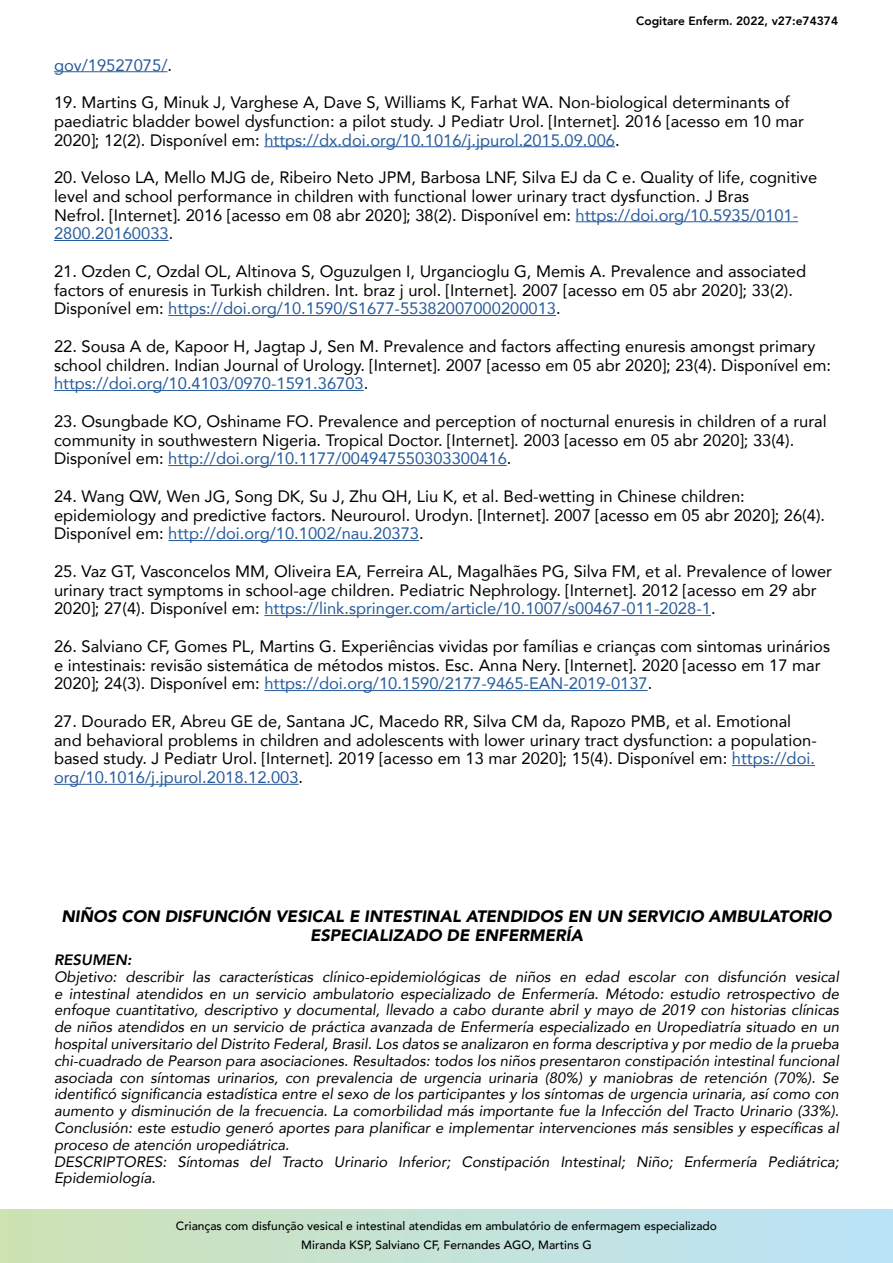
<style>
.page{position:relative;width:893px;height:1263px;background:#fff}
.page>*{position:absolute;margin:0;border:0;box-sizing:border-box;transform-origin:0 0}
.t1{font:16.5px/18.8px "Avenir";color:#000}
.t2{font:italic 900 16.5px/19.2px "Avenir";color:#000;text-align:center}
.t3{font:16.5px "Avenir";color:#275b9b}
.t4{font:italic 15px/16.8px "Avenir";color:#000}
.t5{font:italic 800 15px "Avenir";color:#000}
.t6{font:500 12px/18.6px "Avenir";color:#000;text-align:center}
.t7{font:800 12px "Avenir";color:#000}
.s1{color:#000}
.s2{color:#275b9b}
</style>
<div class="page">
<svg style="left:0;top:1209px;width:893px;height:54px;background:#c4e2d6"></svg>
<hr style="left:54px;top:71px;width:113px;height:1px;background:#275b9b">
<hr style="left:264px;top:146px;width:351px;height:1px;background:#275b9b">
<hr style="left:576px;top:221px;width:222px;height:1px;background:#275b9b">
<hr style="left:54px;top:240px;width:115px;height:1px;background:#275b9b">
<hr style="left:168px;top:315px;width:388px;height:1px;background:#275b9b">
<hr style="left:54px;top:390px;width:310px;height:1px;background:#275b9b">
<hr style="left:168px;top:465px;width:339px;height:1px;background:#275b9b">
<hr style="left:168px;top:540px;width:251px;height:1px;background:#275b9b">
<hr style="left:264px;top:615px;width:447px;height:1px;background:#275b9b">
<hr style="left:264px;top:690px;width:384px;height:1px;background:#275b9b">
<hr style="left:732px;top:765px;width:83px;height:1px;background:#275b9b">
<hr style="left:54px;top:784px;width:245px;height:1px;background:#275b9b">
<p class="t7" style="left:636px;top:12px;width:203px">Cogitare Enferm. 2022, v27:e74374</p>
<p class="t3" style="left:54px;top:52px;width:120px">gov/19527075/<span class="s1">.</span></p>
<p class="t1" style="left:54px;top:92px;width:751px">19. Martins G, Minuk J, Varghese A, Dave S, Williams K, Farhat WA. Non-biological determinants of paediatric bladder bowel dysfunction: a pilot study. J Pediatr Urol. [Internet]. 2016 [acesso em 10 mar<br>2020]; 12(2). Disponível em: <span class="s2">https://dx.doi.org/10.1016/j.jpurol.2015.09.006</span>.</p>
<p class="t1" style="left:54px;top:167px;width:765px">20. Veloso LA, Mello MJG de, Ribeiro Neto JPM, Barbosa LNF, Silva EJ da C e. Quality of life, cognitive level and school performance in children with functional lower urinary tract dysfunction. J Bras<br>Nefrol. [Internet]. 2016 [acesso em 08 abr 2020]; 38(2). Disponível em: <span class="s2">https://doi.org/10.5935/0101- 2800.20160033</span>.</p>
<p class="t1" style="left:54px;top:261px;width:754px">21. Ozden C, Ozdal OL, Altinova S, Oguzulgen I, Urgancioglu G, Memis A. Prevalence and associated factors of enuresis in Turkish children. Int. braz j urol. [Internet]. 2007 [acesso em 05 abr 2020]; 33(2).<br>Disponível em: <span class="s2">https://doi.org/10.1590/S1677-55382007000200013</span>.</p>
<p class="t1" style="left:54px;top:336px;width:778px">22. Sousa A de, Kapoor H, Jagtap J, Sen M. Prevalence and factors affecting enuresis amongst primary school children. Indian Journal of Urology. [Internet]. 2007 [acesso em 05 abr 2020]; 23(4). Disponível em: <span class="s2">https://doi.org/10.4103/0970-1591.36703</span>.</p>
<p class="t1" style="left:54px;top:411px;width:774px">23. Osungbade KO, Oshiname FO. Prevalence and perception of nocturnal enuresis in children of a rural community in southwestern Nigeria. Tropical Doctor. [Internet]. 2003 [acesso em 05 abr 2020]; 33(4).<br>Disponível em: <span class="s2">http://doi.org/10.1177/004947550303300416</span>.</p>
<p class="t1" style="left:54px;top:486px;width:773px">24. Wang QW, Wen JG, Song DK, Su J, Zhu QH, Liu K, et al. Bed-wetting in Chinese children: epidemiology and predictive factors. Neurourol. Urodyn. [Internet]. 2007 [acesso em 05 abr 2020]; 26(4).<br>Disponível em: <span class="s2">http://doi.org/10.1002/nau.20373</span>.</p>
<p class="t1" style="left:54px;top:561px;width:780px">25. Vaz GT, Vasconcelos MM, Oliveira EA, Ferreira AL, Magalhães PG, Silva FM, et al. Prevalence of lower urinary tract symptoms in school-age children. Pediatric Nephrology. [Internet]. 2012 [acesso em 29 abr<br>2020]; 27(4). Disponível em: <span class="s2">https://link.springer.com/article/10.1007/s00467-011-2028-1</span>.</p>
<p class="t1" style="left:54px;top:636px;width:778px">26. Salviano CF, Gomes PL, Martins G. Experiências vividas por famílias e crianças com sintomas urinários e intestinais: revisão sistemática de métodos mistos. Esc. Anna Nery. [Internet]. 2020 [acesso em 17 mar<br>2020]; 24(3). Disponível em: <span class="s2">https://doi.org/10.1590/2177-9465-EAN-2019-0137</span>.</p>
<p class="t1" style="left:54px;top:711px;width:764px">27. Dourado ER, Abreu GE de, Santana JC, Macedo RR, Silva CM da, Rapozo PMB, et al. Emotional and behavioral problems in children and adolescents with lower urinary tract dysfunction: a population&shy;based study. J Pediatr Urol. [Internet]. 2019 [acesso em 13 mar 2020]; 15(4). Disponível em: <span class="s2">https://doi. org/10.1016/j.jpurol.2018.12.003</span>.</p>
<p class="t2" style="left:62px;top:907px;width:771px">NIÑOS CON DISFUNCIÓN VESICAL E INTESTINAL ATENDIDOS EN UN SERVICIO AMBULATORIO<br>ESPECIALIZADO DE ENFERMERÍA</p>
<p class="t5" style="left:54px;top:951px;width:79px">RESUMEN:</p>
<p class="t4" style="left:54px;top:968px;width:786px">Objetivo: describir las características clínico-epidemiológicas de niños en edad escolar con disfunción vesical e intestinal atendidos en un servicio ambulatorio especializado de Enfermería. Método: estudio retrospectivo de enfoque cuantitativo, descriptivo y documental, llevado a cabo durante abril y mayo de 2019 con historias clínicas de niños atendidos en un servicio de práctica avanzada de Enfermería especializado en Uropediatría situado en un hospital universitario del Distrito Federal, Brasil. Los datos se analizaron en forma descriptiva y por medio de la prueba chi-cuadrado de Pearson para asociaciones. Resultados: todos los niños presentaron constipación intestinal funcional asociada con síntomas urinarios, con prevalencia de urgencia urinaria (80%) y maniobras de retención (70%). Se identificó significancia estadística entre el sexo de los participantes y los síntomas de urgencia urinaria, así como con aumento y disminución de la frecuencia. La comorbilidad más importante fue la Infección del Tracto Urinario (33%).<br>Conclusión: este estudio generó aportes para planificar e implementar intervenciones más sensibles y específicas al proceso de atención uropediátrica.<br>DESCRIPTORES: Síntomas del Tracto Urinario Inferior; Constipación Intestinal; Niño; Enfermería Pediátrica; Epidemiología.</p>
<p class="t6" style="left:176px;top:1216px;width:543px">Crianças com disfunção vesical e intestinal atendidas em ambulatório de enfermagem especializado<br>Miranda KSP, Salviano CF, Fernandes AGO, Martins G</p>
</div>
